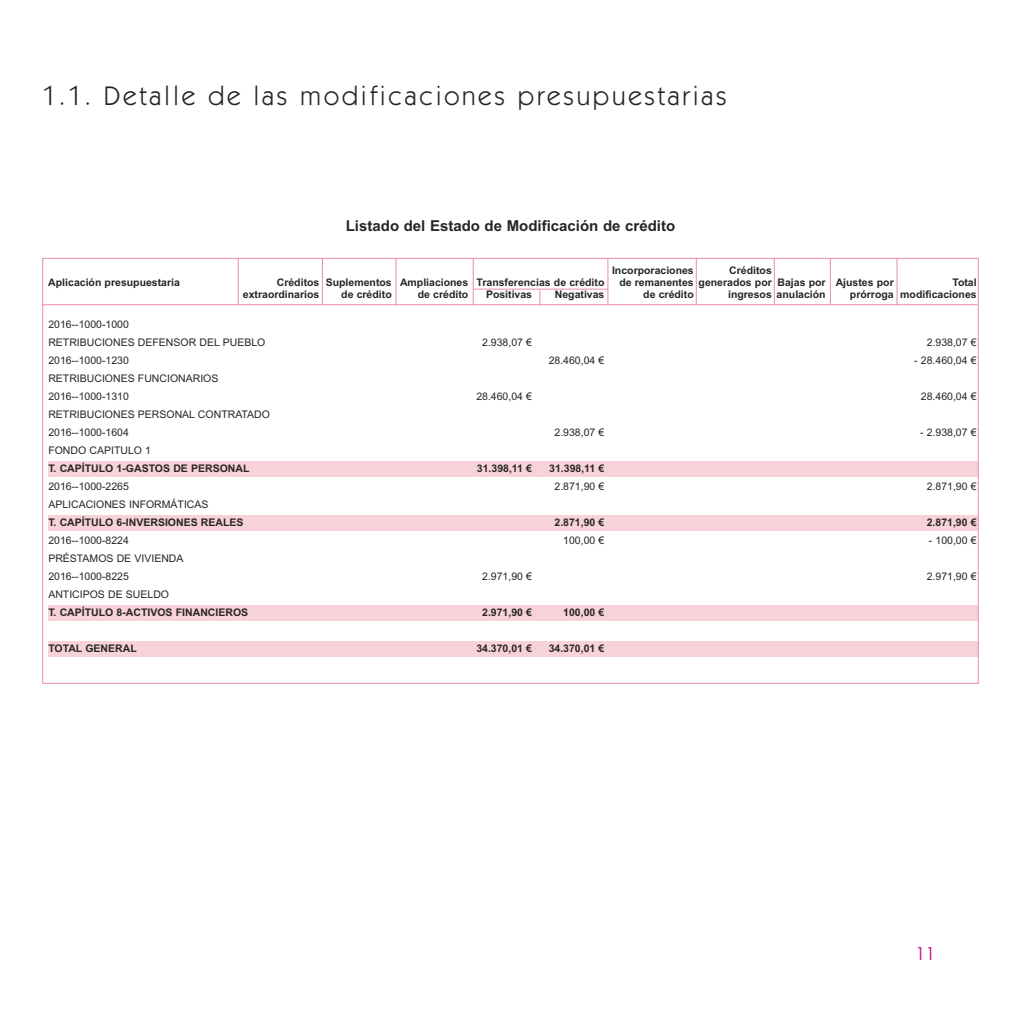
<style>
.page{position:relative;width:1021px;height:1021px;background:#fff}
.page>*{position:absolute;margin:0;border:0;box-sizing:border-box;transform-origin:0 0}
.t1{font:27px "Itc Kabel";letter-spacing:.1em;color:#272526}
.t2{font:18px "Century Gothic";color:#ca0b89}
.t3{font:700 15px "Arial";color:#272526}
.t4{font:10.5px/18px "Arial";color:#272526}
.t5{font:700 10.5px/12px "Arial";color:#272526;text-align:right}
.s1{font-weight:700}
.s2{font-weight:400}
</style>
<div class="page">
<div style="left:48px;top:461px;width:930px;height:15px;background:#f7d2d8"></div>
<div style="left:48px;top:515px;width:930px;height:15px;background:#f7d2d8"></div>
<div style="left:48px;top:605px;width:930px;height:15px;background:#f7d2d8"></div>
<div style="left:48px;top:641px;width:930px;height:15px;background:#f7d2d8"></div>
<hr style="left:238px;top:258px;width:1px;height:46px;background:#ea8e9f">
<hr style="left:322px;top:258px;width:1px;height:46px;background:#ea8e9f">
<hr style="left:396px;top:258px;width:1px;height:46px;background:#ea8e9f">
<hr style="left:473px;top:258px;width:1px;height:46px;background:#ea8e9f">
<svg style="left:539px;top:290px;width:1px;height:14px"></svg>
<hr style="left:607px;top:258px;width:1px;height:46px;background:#ea8e9f">
<hr style="left:696px;top:258px;width:1px;height:46px;background:#ea8e9f">
<hr style="left:774px;top:258px;width:1px;height:46px;background:#ea8e9f">
<hr style="left:830px;top:258px;width:1px;height:46px;background:#ea8e9f">
<hr style="left:896px;top:258px;width:1px;height:46px;background:#ea8e9f">
<hr style="left:43px;top:304px;width:934px;height:1px;background:#ea8e9f">
<hr style="left:473px;top:289px;width:135px;height:1px;background:#ea8e9f">
<h2 class="t1" style="left:43px;top:85px;width:685px">1.1. Detalle de las modificaciones presupuestarias</h2>
<p class="t3" style="left:346px;top:217px;width:331px">Listado del Estado de Modificación de crédito</p>
<p class="t5" style="left:48px;top:276px;width:133px">Aplicación presupuestaria</p>
<p class="t5" style="left:243px;top:276px;width:78px">Créditos extraordinarios</p>
<p class="t5" style="left:326px;top:276px;width:67px">Suplementos de crédito</p>
<p class="t5" style="left:400px;top:276px;width:70px">Ampliaciones de crédito</p>
<p class="t5" style="left:476px;top:276px;width:129px">Transferencias de crédito</p>
<p class="t5" style="left:612px;top:264px;width:83px">Incorporaciones de remanentes de crédito</p>
<p class="t5" style="left:698px;top:264px;width:75px">Créditos generados por ingresos</p>
<p class="t5" style="left:776px;top:276px;width:51px;text-align:left">Bajas por anulación</p>
<p class="t5" style="left:835px;top:276px;width:60px">Ajustes por prórroga</p>
<p class="t5" style="left:952px;top:276px;width:26px">Total</p>
<p class="t5" style="left:486px;top:288px;width:48px">Positivas</p>
<p class="t5" style="left:555px;top:288px;width:51px">Negativas</p>
<p class="t5" style="left:900px;top:288px;width:78px">modificaciones</p>
<p class="t4" style="left:48px;top:315px;width:223px">2016--1000-1000<br>RETRIBUCIONES DEFENSOR DEL PUEBLO<br>2016--1000-1230<br>RETRIBUCIONES FUNCIONARIOS<br>2016--1000-1310<br>RETRIBUCIONES PERSONAL CONTRATADO<br>2016--1000-1604<br>FONDO CAPITULO 1<br><span class="s1">T. CAPÍTULO 1-GASTOS DE PERSONAL<br></span>2016--1000-2265<br>APLICACIONES INFORMÁTICAS<br><span class="s1">T. CAPÍTULO 6-INVERSIONES REALES<br></span>2016--1000-8224<br>PRÉSTAMOS DE VIVIENDA<br>2016--1000-8225<br>ANTICIPOS DE SUELDO<br><span class="s1">T. CAPÍTULO 8-ACTIVOS FINANCIEROS</span></p>
<p class="t5" style="left:48px;top:642px;width:90px">TOTAL GENERAL</p>
<p class="t4" style="left:482px;top:333px;width:51px">2.938,07 €</p>
<p class="t4" style="left:476px;top:387px;width:57px">28.460,04 €</p>
<p class="t4" style="left:548px;top:351px;width:57px">28.460,04 €</p>
<p class="t4" style="left:554px;top:423px;width:51px">2.938,07 €</p>
<p class="t5" style="left:477px;top:462px;width:57px">31.398,11 €</p>
<p class="t5" style="left:549px;top:459px;width:57px;line-height:18px;text-align:center">31.398,11 €<br><span class="s2">2.871,90 €</span></p>
<p class="t5" style="left:554px;top:513px;width:51px;line-height:18px">2.871,90 €<br><span class="s2">100,00 €</span></p>
<p class="t4" style="left:482px;top:567px;width:51px">2.971,90 €</p>
<p class="t5" style="left:482px;top:606px;width:51px">2.971,90 €</p>
<p class="t5" style="left:563px;top:606px;width:43px">100,00 €</p>
<p class="t5" style="left:476px;top:642px;width:57px">34.370,01 €</p>
<p class="t5" style="left:548px;top:642px;width:57px">34.370,01 €</p>
<p class="t4" style="left:926px;top:333px;width:51px">2.938,07 €</p>
<p class="t4" style="left:914px;top:351px;width:64px">- 28.460,04 €</p>
<p class="t4" style="left:920px;top:387px;width:57px">28.460,04 €</p>
<p class="t4" style="left:920px;top:423px;width:58px">- 2.938,07 €</p>
<p class="t4" style="left:926px;top:477px;width:51px">2.871,90 €</p>
<p class="t5" style="left:926px;top:516px;width:51px">2.871,90 €</p>
<p class="t4" style="left:928px;top:531px;width:49px">- 100,00 €</p>
<p class="t4" style="left:926px;top:567px;width:51px">2.971,90 €</p>
<p class="t2" style="left:915px;top:943px;width:21px">11</p>
</div>
